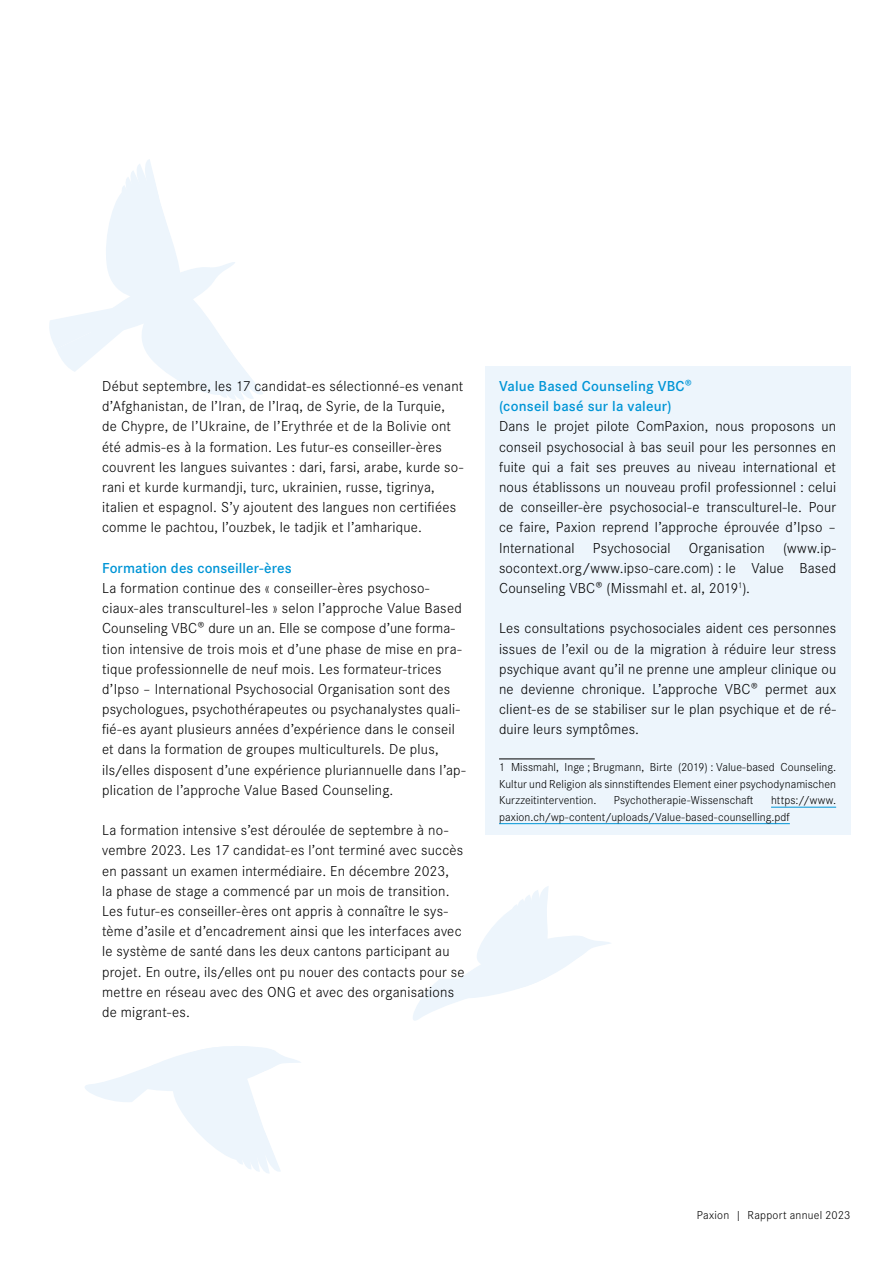
<style>
.page{position:relative;width:893px;height:1263px;background:#fff}
.page>*{position:absolute;margin:0;border:0;box-sizing:border-box;transform-origin:0 0}
.t1{font:300 15px/20.2px "Corporate S Pro";letter-spacing:.015em;color:#000}
.t2{font:600 15px/20.2px "Corporate S Pro";letter-spacing:.01em;color:#0095d6}
.t3{font:300 12px/16.5px "Corporate S Pro";letter-spacing:.005em;color:#000;text-align:justify}
</style>
<div class="page">
<svg style="left:85px;top:1046px;width:216px;height:127px"></svg>
<svg style="left:413px;top:886px;width:198px;height:135px"></svg>
<svg style="left:49px;top:159px;width:214px;height:241px"></svg>
<div style="left:485px;top:366px;width:365px;height:469px;background:#edf5fc"></div>
<hr style="left:499px;top:759px;width:96px;height:1px;background:#000">
<hr style="left:771px;top:807px;width:65px;height:1px;background:#0095d6">
<hr style="left:499px;top:823px;width:291px;height:1px;background:#0095d6">
<p class="t1" style="left:102px;top:375px;width:363px">Début septembre, les 17 candidat-es sélectionné-es venant d’Afghanistan, de l’Iran, de l’Iraq, de Syrie, de la Turquie, de Chypre, de l’Ukraine, de l’Erythrée et de la Bolivie ont été admis-es à la formation. Les futur-es conseiller-ères couvrent les langues suivantes : dari, farsi, arabe, kurde so&shy;rani et kurde kurmandji, turc, ukrainien, russe, tigrinya, italien et espagnol. S’y ajoutent des langues non certifiées comme le pachtou, l’ouzbek, le tadjik et l’amharique.</p>
<p class="t2" style="left:102px;top:557px;width:191px">Formation des conseiller-ères</p>
<p class="t1" style="left:102px;top:577px;width:365px">La formation continue des « conseiller-ères psychoso&shy;ciaux-ales transculturel-les » selon l’approche Value Based Counseling VBC® dure un an. Elle se compose d’une forma&shy;tion intensive de trois mois et d’une phase de mise en pra&shy;tique professionnelle de neuf mois. Les formateur-trices d’Ipso – International Psychosocial Organisation sont des psychologues, psychothérapeutes ou psychanalystes quali&shy;fié-es ayant plusieurs années d’expérience dans le conseil et dans la formation de groupes multiculturels. De plus, ils/elles disposent d’une expérience pluriannuelle dans l’ap&shy;plication de l’approche Value Based Counseling.</p>
<p class="t1" style="left:102px;top:819px;width:364px">La formation intensive s’est déroulée de septembre à no&shy;vembre 2023. Les 17 candidat-es l’ont terminé avec succès en passant un examen intermédiaire. En décembre 2023,<br>la phase de stage a commencé par un mois de transition.<br>Les futur-es conseiller-ères ont appris à connaître le sys&shy;tème d’asile et d’encadrement ainsi que les interfaces avec le système de santé dans les deux cantons participant au projet. En outre, ils/elles ont pu nouer des contacts pour se mettre en réseau avec des ONG et avec des organisations de migrant-es.</p>
<p class="t2" style="left:499px;top:375px;width:194px">Value Based Counseling VBC® (conseil basé sur la valeur)</p>
<p class="t1" style="left:499px;top:415px;width:339px;text-align:justify">Dans le projet pilote ComPaxion, nous proposons un conseil psychosocial à bas seuil pour les personnes en fuite qui a fait ses preuves au niveau international et nous établissons un nouveau profil professionnel : celui de conseiller-ère psychosocial-e transculturel-le. Pour ce faire, Paxion reprend l’approche éprouvée d’Ipso – International Psychosocial Organisation (www.ip&shy;socontext.org/www.ipso-care.com) : le Value Based Counseling VBC® (Missmahl et. al, 2019<sup>1</sup>).</p>
<p class="t1" style="left:499px;top:617px;width:339px;text-align:justify">Les consultations psychosociales aident ces personnes issues de l’exil ou de la migration à réduire leur stress psychique avant qu’il ne prenne une ampleur clinique ou ne devienne chronique. L’approche VBC® permet aux client-es de se stabiliser sur le plan psychique et de ré&shy;duire leurs symptômes.</p>
<p class="t3" style="left:499px;top:758px;width:339px">1 Missmahl, Inge ; Brugmann, Birte (2019) : Value-based Counseling.<br>Kultur und Religion als sinnstiftendes Element einer psychodynamischen Kurzzeitintervention.</p>
<p class="t3" style="left:614px;top:791px;width:141px">Psychotherapie-Wissenschaft</p>
<p class="t3" style="left:499px;top:791px;width:339px;text-indent:272px">https://www. paxion.ch/wp-content/uploads/Value-based-counselling.pdf</p>
<p class="t3" style="left:697px;top:1206px;width:155px">Paxion | Rapport annuel 2023</p>
</div>
